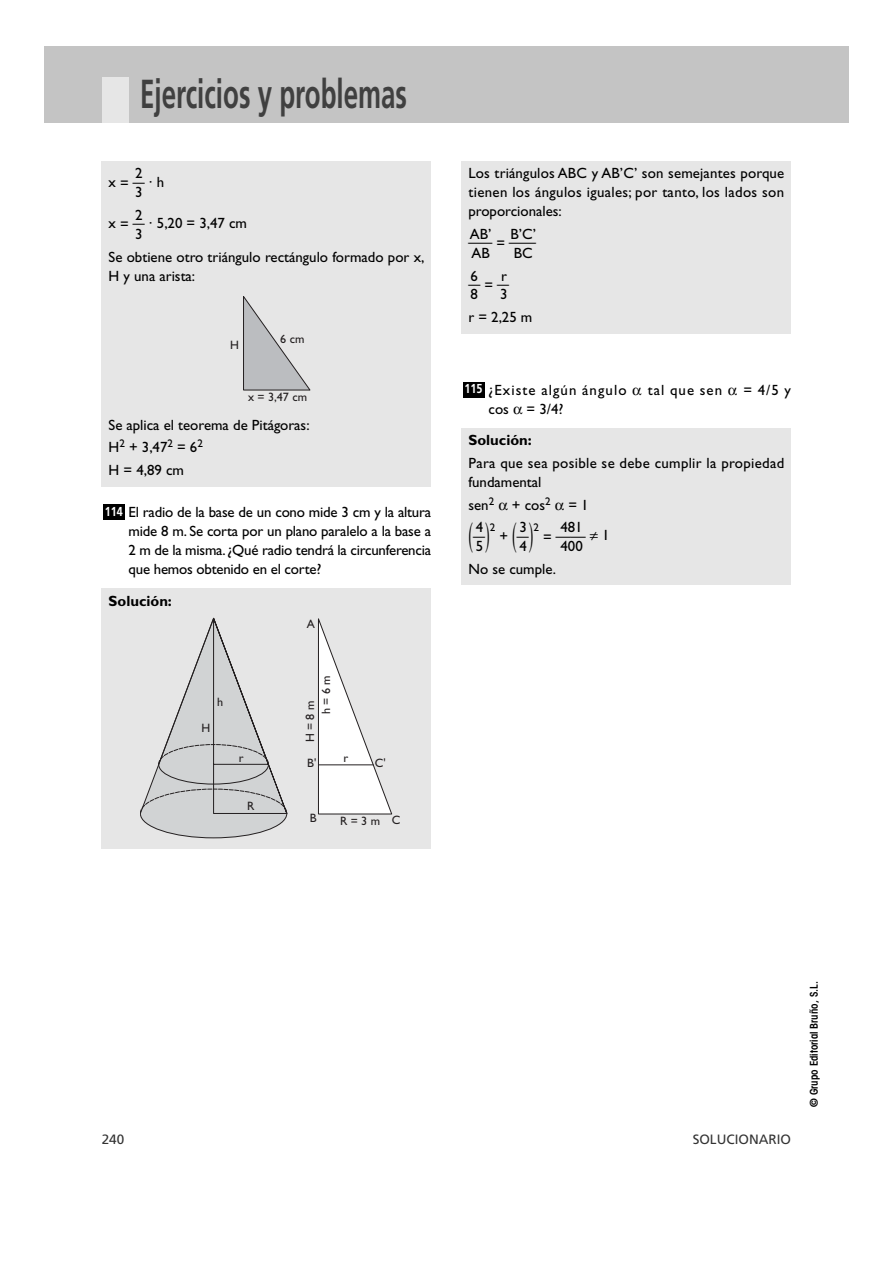
<style>
.page{position:relative;width:893px;height:1263px;background:#fff}
.page>*{position:absolute;margin:0;border:0;box-sizing:border-box;transform-origin:0 0}
.t1{font:700 40.5px "Frutiger";color:#404040;scale:.64 1}
.t2{font:35.1px "Anaya Math 1";color:#000;scale:.4 1}
.t3{font:14.85px/18.9px "Gill Sans";color:#000}
.t4{font:14.85px/18.9px "Gill Sans";letter-spacing:.02em;color:#000}
.t5{font:14.85px/18.9px "Gill Sans";letter-spacing:.075em;color:#000}
.t6{font:700 14.85px "Gill Sans";color:#000}
.t7{font:14.85px/10.8px "Gill Sans";color:#000;scale:.8 1}
.t8{font:14.85px "Gill Sans";color:#000;scale:1.6 1}
.t9{font:13.5px "Frutiger";color:#333}
.t10{font:700 12.9px "Frutiger";color:#fff;scale:.83 1}
.t11{font:12.15px/16px "Gill Sans";color:#231f20}
.t12{font:11.1px "Gill Sans";color:#000}
.t13{font:600 condensed 10.8px "Avant Garde";color:#000}
.s1{font-family:"Anaya Math 1"}
</style>
<div class="page">
<div style="left:44px;top:47px;width:804px;height:76px;background:#c4c4c4"></div>
<div style="left:102px;top:77px;width:27px;height:46px;background:#e6e6e6"></div>
<div style="left:461px;top:429px;width:330px;height:156px;background:#e6e6e6"></div>
<div style="left:463px;top:382px;width:21px;height:15px;background:#000"></div>
<div style="left:461px;top:162px;width:330px;height:172px;background:#e6e6e6"></div>
<div style="left:102px;top:589px;width:329px;height:260px;background:#e6e6e6"></div>
<div style="left:103px;top:504px;width:21px;height:16px;background:#000"></div>
<div style="left:102px;top:162px;width:329px;height:325px;background:#e6e6e6"></div>
<svg style="left:243px;top:296px;width:67px;height:95px"></svg>
<svg style="left:374px;top:765px;width:18px;height:50px"></svg>
<svg style="left:287px;top:618px;width:87px;height:198px"></svg>
<svg style="left:140px;top:618px;width:147px;height:220px"></svg>
<h1 class="t1" style="left:140px;top:77px;width:418px">Ejercicios y problemas</h1>
<p class="t3" style="left:135px;top:166px;width:9px">2</p>
<p class="t3" style="left:109px;top:178px;width:57px;line-height:10.8px;text-align:center">x =—· h<br>3</p>
<p class="t3" style="left:135px;top:207px;width:9px">2</p>
<p class="t3" style="left:135px;top:219px;width:113px;line-height:10.8px;text-indent:-26px">x = — · 5,20 = 3,47 cm<br>3</p>
<p class="t3" style="left:109px;top:249px;width:317px">Se obtiene otro triángulo rectángulo formado por x,<br>H y una arista:</p>
<p class="t11" style="left:230px;top:338px;width:10px">H</p>
<p class="t11" style="left:280px;top:332px;width:26px">6 cm</p>
<p class="t11" style="left:248px;top:390px;width:60px">x = 3,47 cm</p>
<p class="t3" style="left:109px;top:415px;width:202px;line-height:22.8px">Se aplica el teorema de Pitágoras:<br>H<sup>2</sup> + 3,47<sup>2</sup> = 6<sup>2<br></sup>H = 4,89 cm</p>
<p class="t10" style="left:105px;top:506px;width:23px">114</p>
<p class="t3" style="left:129px;top:504px;width:304px;text-align:justify">El radio de la base de un cono mide 3 cm y la altura mide 8 m. Se corta por un plano paralelo a la base a 2 m de la misma.¿Qué radio tendrá la circunferencia que hemos obtenido en el corte?</p>
<p class="t6" style="left:109px;top:596px;width:65px">Solución:</p>
<p class="t11" style="left:202px;top:721px;width:10px">H</p>
<p class="t11" style="left:217px;top:695px;width:8px">h</p>
<p class="t11" style="left:239px;top:751px;width:6px">r</p>
<p class="t11" style="left:247px;top:799px;width:9px">R</p>
<p class="t11" style="left:307px;top:617px;width:10px">A</p>
<p class="t11" style="left:303px;top:714px;width:40px;text-indent:-28px;rotate:-90deg">H = 8 m<br>h = 6 m</p>
<p class="t11" style="left:343px;top:751px;width:6px">r</p>
<p class="t11" style="left:307px;top:757px;width:11px">B'</p>
<p class="t11" style="left:375px;top:757px;width:12px">C'</p>
<p class="t11" style="left:310px;top:812px;width:8px">B</p>
<p class="t11" style="left:392px;top:813px;width:10px">C</p>
<p class="t11" style="left:340px;top:814px;width:42px">R = 3 m</p>
<p class="t3" style="left:468px;top:166px;width:317px;text-align:justify">Los triángulos ABC y AB’C’ son semejantes porque tienen los ángulos iguales; por tanto, los lados son proporcionales:</p>
<p class="t8" style="left:468px;top:237px;width:44px">—= —</p>
<p class="t3" style="left:470px;top:226px;width:23px">AB’</p>
<p class="t3" style="left:510px;top:226px;width:27px">B’C’</p>
<p class="t3" style="left:471px;top:245px;width:20px">AB</p>
<p class="t3" style="left:514px;top:245px;width:20px">BC</p>
<p class="t3" style="left:470px;top:268px;width:9px">6</p>
<p class="t3" style="left:501px;top:268px;width:7px">r</p>
<p class="t7" style="left:468px;top:280px;width:52px">—=—<br>8</p>
<p class="t3" style="left:468px;top:285px;width:65px;line-height:22.8px;text-align:center">3<br>r = 2,25 m</p>
<p class="t10" style="left:464px;top:384px;width:23px">115</p>
<p class="t5" style="left:488px;top:382px;width:304px">¿Existe algún ángulo <span class="s1">a</span> tal que sen <span class="s1">a</span> = 4/5 y cos <span class="s1">a</span> = 3/4?</p>
<p class="t6" style="left:468px;top:435px;width:65px">Solución:</p>
<p class="t4" style="left:468px;top:455px;width:317px">Para que sea posible se debe cumplir la propiedad fundamental</p>
<p class="t3" style="left:476px;top:495px;width:114px;line-height:22.8px;text-indent:-7px">sen<sup>2</sup> <span class="s1">a</span> + cos<sup>2</sup> <span class="s1">a</span> = 1<br>4</p>
<p class="t3" style="left:519px;top:520px;width:9px">3</p>
<p class="t3" style="left:560px;top:520px;width:24px">481</p>
<h2 class="t2" style="left:468px;top:518px;width:55px">( )</h2>
<p class="t3" style="left:499px;top:528px;width:10px">+</p>
<h2 class="t2" style="left:512px;top:518px;width:55px">( )</h2>
<p class="t12" style="left:489px;top:523px;width:7px">2</p>
<p class="t12" style="left:533px;top:523px;width:7px">2</p>
<p class="t3" style="left:543px;top:528px;width:68px">=—— <span class="s1">?</span>1</p>
<p class="t7" style="left:473px;top:532px;width:16px">—</p>
<p class="t7" style="left:517px;top:532px;width:16px">—</p>
<p class="t3" style="left:476px;top:539px;width:9px">5</p>
<p class="t3" style="left:519px;top:539px;width:9px">4</p>
<p class="t3" style="left:560px;top:539px;width:24px">400</p>
<p class="t3" style="left:468px;top:561px;width:89px">No se cumple.</p>
<p class="t9" style="left:102px;top:1134px;width:24px">240</p>
<p class="t9" style="left:692px;top:1134px;width:100px">SOLUCIONARIO</p>
<p class="t13" style="left:810px;top:1107px;width:127px;rotate:-90deg">© Grupo Editorial Bruño, S.L.</p>
</div>
